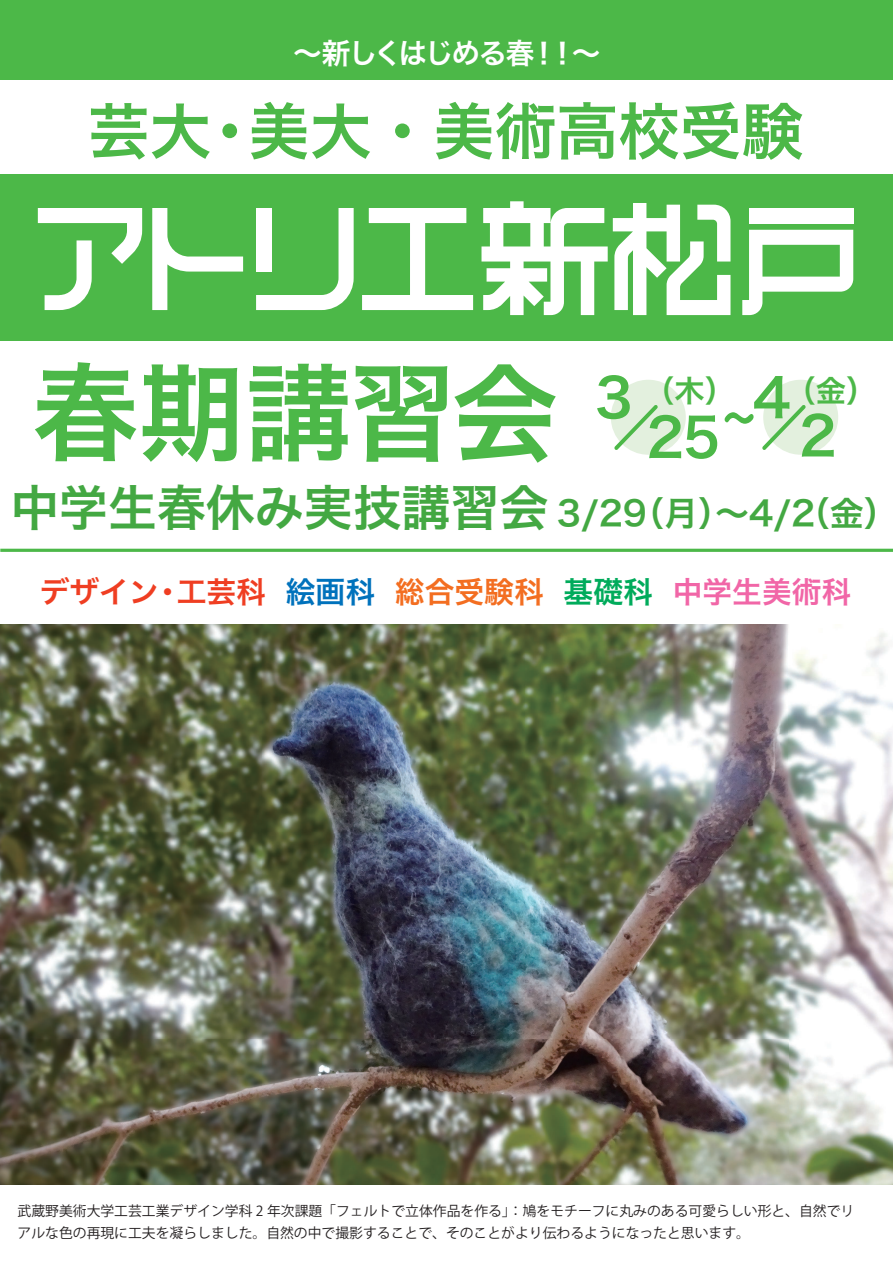
<style>
.page{position:relative;width:893px;height:1263px;background:#fff}
.page>*{position:absolute;margin:0;border:0;box-sizing:border-box;transform-origin:0 0}
.t1{font:106.35px "Hira Kaku Pro W6";letter-spacing:-.015em;color:#4cb848}
.t2{font:61.65px "Hira Kaku Pro W6";color:#4cb848}
.t3{font:53.1px "Hira Kaku Pro W6";color:#4cb848}
.t4{font:34.05px "Hira Kaku Pro W6";color:#43a842}
.t5{font:30.3px "Hira Kaku Pro W6";color:#4cb848}
.t6{font:29.7px "Hira Kaku Pro W6";color:#ef3e22}
.t7{font:28.65px "Hira Kaku Pro W6";letter-spacing:-.065em;color:#fff}
.t8{font:13.8px/21.3px "Koz Go Pr 6 N";color:#231f20}
.s1{font-size:48.9px}
.s2{color:#0072bc}
.s3{color:#f36e21}
.s4{color:#00ab5b}
.s5{color:#f166a7}
</style>
<div class="page">
<div style="left:0;top:0;width:893px;height:79px;background:#4cb848"></div>
<div style="left:0;top:174px;width:893px;height:167px;background:#4cb848"></div>
<div style="left:611px;top:380px;width:75px;height:75px;background:#e3f0de;border-radius:50%"></div>
<div style="left:763px;top:380px;width:75px;height:75px;background:#e3f0de;border-radius:50%"></div>
<svg style="left:762px;top:405px;width:44px;height:45px"></svg>
<svg style="left:614px;top:405px;width:44px;height:45px"></svg>
<svg style="left:725px;top:412px;width:29px;height:12px"></svg>
<svg style="left:362px;top:208px;width:111px;height:102px"></svg>
<svg style="left:256px;top:208px;width:98px;height:102px"></svg>
<svg style="left:38px;top:208px;width:104px;height:102px"></svg>
<svg style="left:152px;top:208px;width:91px;height:102px"></svg>
<svg style="left:742px;top:230px;width:111px;height:85px"></svg>
<div style="left:749px;top:208px;width:104px;height:15px;background:#fff"></div>
<svg style="left:481px;top:201px;width:249px;height:114px"></svg>
<hr style="left:0;top:549px;width:893px;height:3px;background:#4cb848">
<img style="left:0;top:625px;width:893px;height:560px">
<h3 class="t7" style="left:293px;top:27px;width:309px">～新しくはじめる春！！～</h3>
<h2 class="t2" style="left:88px;top:75px;width:717px">芸大・美大・美術高校受験</h2>
<h1 class="t1" style="left:32px;top:317px;width:527px">春期講習会</h1>
<h3 class="t3" style="left:595px;top:350px;width:39px">3</h3>
<h3 class="t3" style="left:753px;top:350px;width:39px">4</h3>
<h3 class="t5" style="left:644px;top:363px;width:92px">（木）</h3>
<h3 class="t5" style="left:786px;top:363px;width:92px">（金）</h3>
<h3 class="t3" style="left:799px;top:388px;width:39px">2</h3>
<h3 class="t3" style="left:646px;top:389px;width:76px">25</h3>
<h3 class="t4" style="left:10px;top:483px;width:889px"><span class="s1">中学生春休み実技講習会</span> 3/29（月）～4/2（金）</h3>
<h3 class="t6" style="left:40px;top:565px;width:813px">デザイン・工芸科 <span class="s2">絵画科</span> <span class="s3">総合受験科</span> <span class="s4">基礎科</span> <span class="s5">中学生美術科</span></h3>
<p class="t8" style="left:18px;top:1201px;width:838px">武蔵野美術大学工芸工業デザイン学科 2 年次課題「フェルトで立体作品を作る」：鳩をモチーフに丸みのある可愛らしい形と、自然でリアルな色の再現に工夫を凝らしました。自然の中で撮影することで、そのことがより伝わるようになったと思います。</p>
</div>
